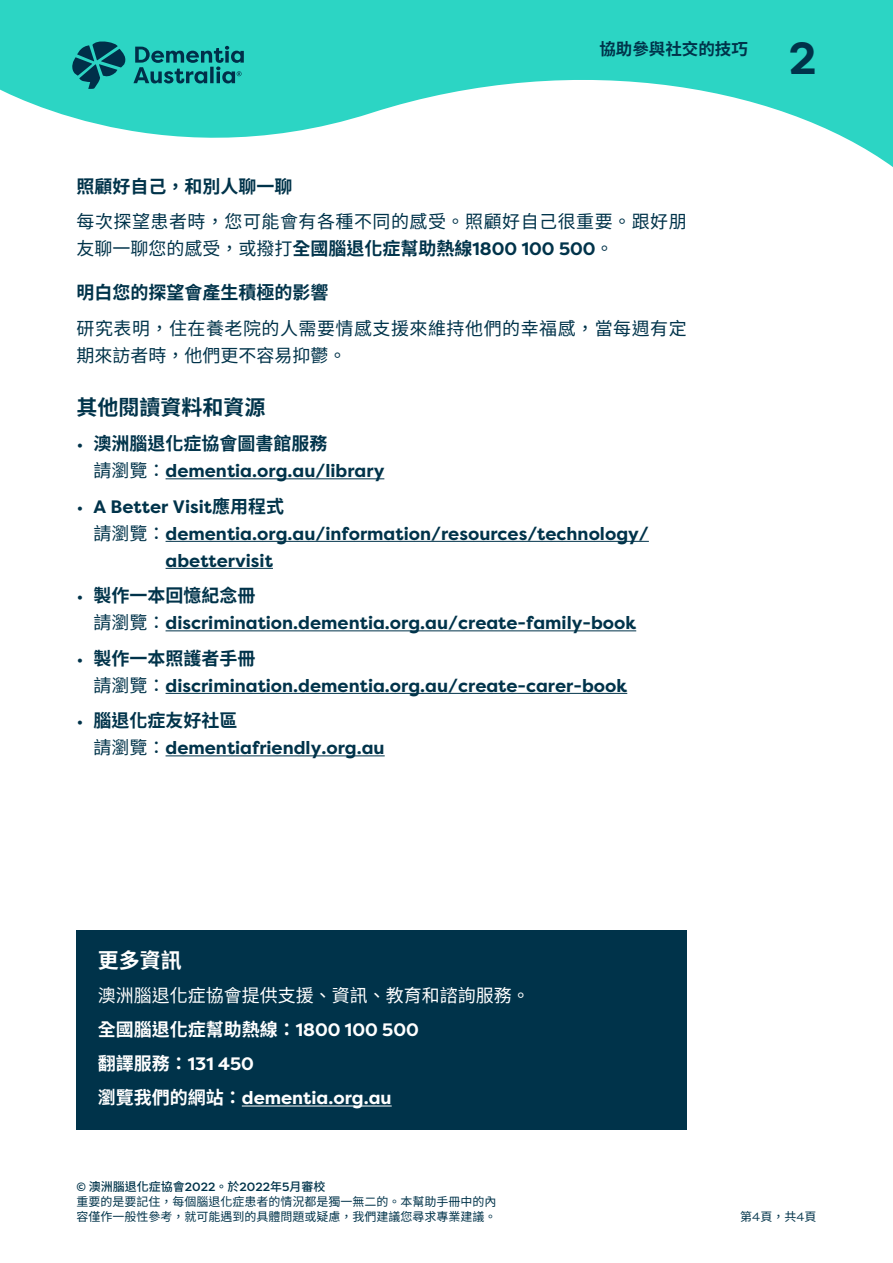
<style>
.page{position:relative;width:893px;height:1263px;background:#fff}
.page>*{position:absolute;margin:0;border:0;box-sizing:border-box;transform-origin:0 0}
.t1{font:700 45px "Filson Pro";color:#00334a}
.t2{font:700 21px "Noto Sans CJ Ktc";color:#00334a}
.t3{font:700 21px "Noto Sans CJ Ktc";color:#fff}
.t4{font:700 18px/27px "Filson Pro";color:#00334a}
.t5{font:18px/35.5px "Noto Sans CJ Ktc";letter-spacing:.03em;color:#00334a}
.t6{font:18px "Noto Sans CJ Ktc";color:#00334a}
.t7{font:700 18px "Filson Pro";color:#fff}
.t8{font:18px "Noto Sans CJ Ktc";color:#fff}
.t9{font:700 18px "Noto Sans CJ Ktc";color:#fff}
.t10{font:700 16.5px "Noto Sans CJ Ktc";color:#00334a}
.t11{font:12px/15px "Noto Sans CJ Ktc";color:#00334a}
.t12{font:500 12px "Noto Sans CJ Ktc";color:#00334a}
.s1{font-weight:700}
.s2{font-family:"Filson Pro";font-weight:700}
.s3{font-weight:400}
.s4{font-family:"Noto Sans CJ Ktc"}
.s5{font-family:"Noto Sans CJ Ktc";font-weight:400}
.s6{font-family:"Filson Pro"}
</style>
<div class="page">
<svg style="left:0;top:0;width:893px;height:167px;fill:#2cd5c4"></svg>
<svg style="left:72px;top:41px;width:172px;height:48px;background:#1d9d9a"></svg>
<div style="left:77px;top:930px;width:610px;height:64px;background:#00334a"></div>
<div style="left:77px;top:966px;width:610px;height:61px;background:#00334a"></div>
<div style="left:77px;top:1000px;width:610px;height:62px;background:#00334a"></div>
<div style="left:77px;top:1034px;width:610px;height:62px;background:#00334a"></div>
<div style="left:77px;top:1068px;width:610px;height:62px;background:#00334a"></div>
<hr style="left:242px;top:1105px;width:150px;height:1px;background:#fff">
<hr style="left:166px;top:478px;width:218px;height:1px;background:#00334a">
<hr style="left:166px;top:541px;width:483px;height:1px;background:#00334a">
<hr style="left:166px;top:568px;width:107px;height:1px;background:#00334a">
<hr style="left:166px;top:630px;width:470px;height:1px;background:#00334a">
<hr style="left:166px;top:693px;width:461px;height:1px;background:#00334a">
<hr style="left:166px;top:755px;width:219px;height:1px;background:#00334a">
<p class="t10" style="left:599px;top:39px;width:150px">協助參與社交的技巧</p>
<h1 class="t1" style="left:789px;top:30px;width:29px">2</h1>
<p class="t5" style="left:77px;top:169px;width:612px"><span class="s1">照顧好自己，和別人聊一聊<br></span>每次探望患者時，您可能會有各種不同的感受。照顧好自己很重要。跟好朋</p>
<p class="t6" style="left:77px;top:239px;width:539px">友聊一聊您的感受，或撥打<span class="s1">全國腦退化症幫助熱線</span><span class="s2">1800 100 500</span>。</p>
<p class="t5" style="left:77px;top:275px;width:612px"><span class="s1">明白您的探望會產生積極的影響<br></span>研究表明，住在養老院的人需要情感支援來維持他們的幸福感，當每週有定</p>
<p class="t6" style="left:77px;top:345px;width:271px">期來訪者時，他們更不容易抑鬱。</p>
<p class="t2" style="left:77px;top:395px;width:191px">其他閱讀資料和資源</p>
<p class="t4" style="left:94px;top:430px;width:292px;text-indent:-17px"><span class="s3">•</span> <span class="s4">澳洲腦退化症協會圖書館服務<br></span><span class="s5">請瀏覽：</span>dementia.org.au/library</p>
<p class="t4" style="left:77px;top:493px;width:209px"><span class="s3">•</span> A Better Visit<span class="s4">應用程式</span></p>
<p class="t4" style="left:94px;top:520px;width:557px"><span class="s5">請瀏覽：</span>dementia.org.au/information/resources/technology/</p>
<p class="t4" style="left:166px;top:547px;width:109px">abettervisit</p>
<p class="t4" style="left:94px;top:582px;width:544px;text-indent:-17px"><span class="s3">•</span> <span class="s4">製作一本回憶紀念冊<br></span><span class="s5">請瀏覽：</span>discrimination.dementia.org.au/create-family-book</p>
<p class="t4" style="left:94px;top:645px;width:535px;text-indent:-17px"><span class="s3">•</span> <span class="s4">製作一本照護者手冊<br></span><span class="s5">請瀏覽：</span>discrimination.dementia.org.au/create-carer-book</p>
<p class="t4" style="left:94px;top:707px;width:293px;text-indent:-17px"><span class="s3">•</span> <span class="s4">腦退化症友好社區<br></span><span class="s5">請瀏覽：</span>dementiafriendly.org.au</p>
<p class="t3" style="left:98px;top:949px;width:85px">更多資訊</p>
<p class="t8" style="left:98px;top:985px;width:434px">澳洲腦退化症協會提供支援、資訊、教育和諮詢服務。</p>
<p class="t9" style="left:98px;top:1019px;width:323px">全國腦退化症幫助熱線：<span class="s6">1800 100 500</span></p>
<p class="t7" style="left:98px;top:1052px;width:158px"><span class="s4">翻譯服務：</span>131 450</p>
<p class="t7" style="left:98px;top:1086px;width:295px"><span class="s4">瀏覽我們的網站：</span>dementia.org.au</p>
<p class="t12" style="left:77px;top:1179px;width:250px"><span class="s6">©</span> 澳洲腦退化症協會<span class="s6">2022</span>。於<span class="s6">2022</span>年<span class="s6">5</span>月審校</p>
<p class="t11" style="left:77px;top:1194px;width:421px">重要的是要記住，每個腦退化症患者的情況都是獨一無二的。本幫助手冊中的內容僅作一般性參考，就可能遇到的具體問題或疑慮，我們建議您尋求專業建議。</p>
<p class="t11" style="left:740px;top:1210px;width:78px">第<span class="s6">4</span>頁，共<span class="s6">4</span>頁</p>
</div>
